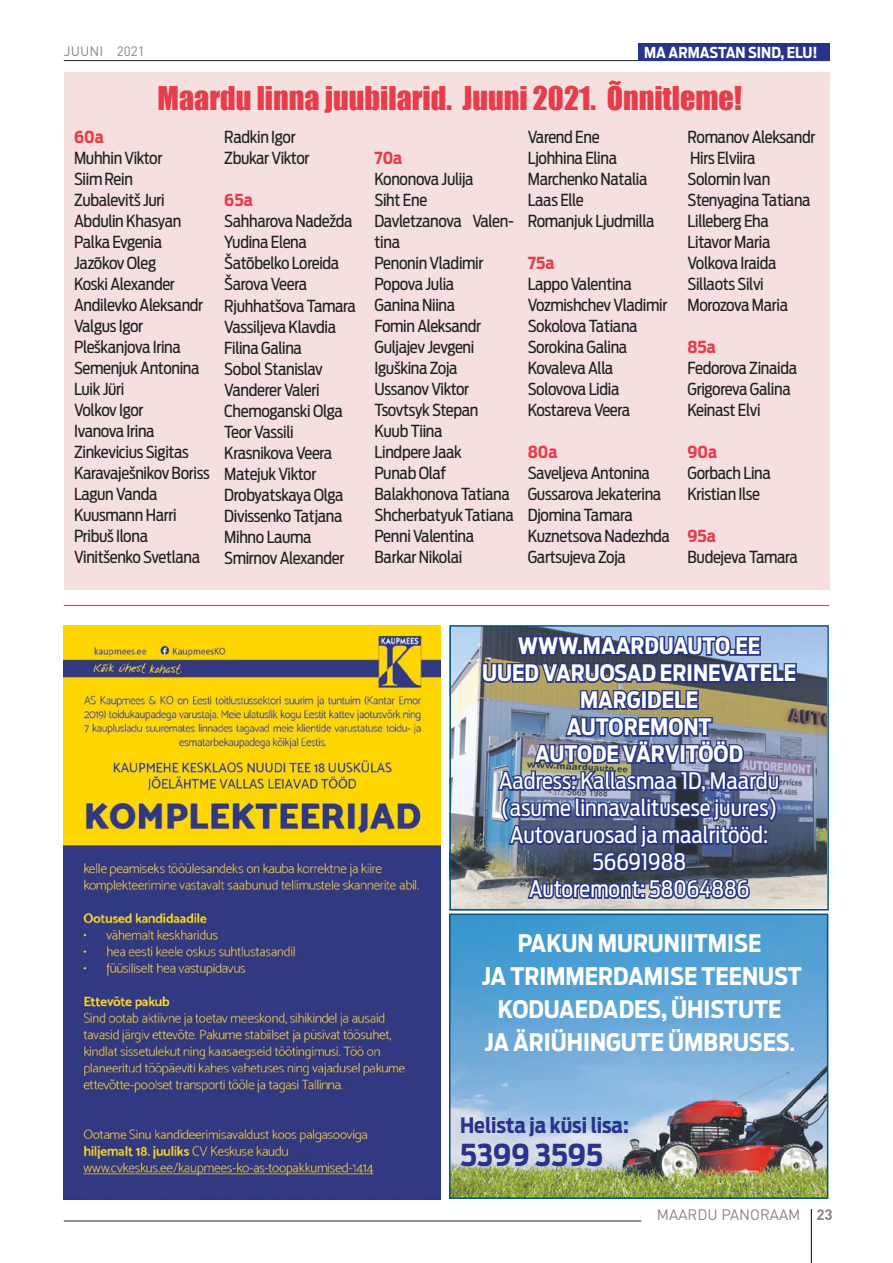
<style>
.page{position:relative;width:893px;height:1263px;background:#fff}
.page>*{position:absolute;margin:0;border:0;box-sizing:border-box;transform-origin:0 0}
.t1{font:30px "Impact";color:#e73c49}
.t2{font:700 30px "Ford Antenna Cond";color:#28348b}
.t3{font:700 24px/33px "Ford Antenna Cond";color:#fff;text-align:center}
.t4{font:22.5px/27px "Ford Antenna Cond";color:#fff;text-align:center}
.t5{font:700 22.5px/27px "Ford Antenna Cond";color:#fff;text-align:center}
.t6{font:700 21px "Ford Antenna Cond";color:#28348b}
.t7{font:16.5px/21px "Ford Antenna Cond";letter-spacing:-.02em;color:#212121}
.t8{font:700 16.5px "Ford Antenna Cond";color:#e73c49}
.t9{font:700 15px "Ford Antenna Cond";color:#fff}
.t10{font:15px "DIN Pro";color:#878787}
.t11{font:13.5px "DIN Pro";letter-spacing:.01em;color:#878787}
.s1{font-size:19.5px}
.s2{font-weight:700}
</style>
<div class="page">
<hr style="left:64px;top:1221px;width:577px;height:1px;background:#212121">
<hr style="left:811px;top:1209px;width:1px;height:54px;background:#000">
<hr style="left:64px;top:60px;width:765px;height:1px;background:#212121">
<div style="left:638px;top:44px;width:191px;height:17px;background:#28348b"></div>
<hr style="left:64px;top:605px;width:765px;height:1px;background:#e73c49">
<div style="left:64px;top:72px;width:765px;height:518px;background:#f6dfdf"></div>
<img style="left:64px;top:626px;width:376px;height:573px">
<img style="left:452px;top:916px;width:373px;height:280px">
<div style="left:449px;top:913px;width:379px;height:286px;border:2px solid #005384"></div>
<img style="left:452px;top:628px;width:374px;height:279px">
<div style="left:449px;top:625px;width:380px;height:285px;border:2px solid #005384"></div>
<img style="left:480px;top:625px;width:318px;height:276px">
<p class="t11" style="left:64px;top:42px;width:83px">JUUNI 2021</p>
<p class="t9" style="left:644px;top:39px;width:175px">MA ARMASTAN SIND, ELU!</p>
<h1 class="t1" style="left:158px;top:75px;width:586px">Maardu linna juubilarid. Juuni 2021. Õnnitleme!</h1>
<p class="t7" style="left:687px;top:124px;width:130px">Romanov Aleksandr<br>Hirs Elviira<br>Solomin Ivan<br>Stenyagina Tatiana<br>Lilleberg Eha<br>Litavor Maria<br>Volkova Iraida<br>Sillaots Silvi<br>Morozova Maria</p>
<p class="t8" style="left:687px;top:332px;width:30px">85a</p>
<p class="t7" style="left:687px;top:355px;width:111px">Fedorova Zinaida<br>Grigoreva Galina<br>Keinast Elvi</p>
<p class="t8" style="left:687px;top:437px;width:31px">90a</p>
<p class="t7" style="left:687px;top:460px;width:85px">Gorbach Lina<br>Kristian Ilse</p>
<p class="t8" style="left:687px;top:521px;width:30px">95a</p>
<p class="t7" style="left:687px;top:544px;width:112px">Budejeva Tamara</p>
<p class="t7" style="left:528px;top:124px;width:128px">Varend Ene<br>Ljohhina Elina<br>Marchenko Natalia<br>Laas Elle<br>Romanjuk Ljudmilla</p>
<p class="t8" style="left:528px;top:248px;width:28px">75a</p>
<p class="t7" style="left:528px;top:272px;width:141px">Lappo Valentina<br>Vozmishchev Vladimir<br>Sokolova Tatiana<br>Sorokina Galina<br>Kovaleva Alla<br>Solovova Lidia<br>Kostareva Veera</p>
<p class="t8" style="left:528px;top:437px;width:31px">80a</p>
<p class="t7" style="left:528px;top:461px;width:144px">Saveljeva Antonina<br>Gussarova Jekaterina<br>Djomina Tamara<br>Kuznetsova Nadezhda<br>Gartsujeva Zoja</p>
<p class="t8" style="left:74px;top:122px;width:31px">60a</p>
<p class="t7" style="left:74px;top:145px;width:137px">Muhhin Viktor<br>Siim Rein<br>Zubalevitš Juri<br>Abdulin Khasyan<br>Palka Evgenia<br>Jazõkov Oleg<br>Koski Alexander<br>Andilevko Aleksandr<br>Valgus Igor<br>Pleškanjova Irina<br>Semenjuk Antonina<br>Luik Jüri<br>Volkov Igor<br>Ivanova Irina<br>Zinkevicius Sigitas<br>Karavaješnikov Boriss<br>Lagun Vanda<br>Kuusmann Harri<br>Pribuš Ilona<br>Vinitšenko Svetlana</p>
<p class="t7" style="left:224px;top:125px;width:87px">Radkin Igor<br>Zbukar Viktor</p>
<p class="t8" style="left:224px;top:186px;width:30px">65a</p>
<p class="t7" style="left:224px;top:209px;width:133px">Sahharova Nadežda<br>Yudina Elena<br>Šatõbelko Loreida<br>Šarova Veera<br>Rjuhhatšova Tamara<br>Vassiljeva Klavdia<br>Filina Galina<br>Sobol Stanislav<br>Vanderer Valeri<br>Chemoganski Olga<br>Teor Vassili<br>Krasnikova Veera<br>Matejuk Viktor<br>Drobyatskaya Olga<br>Divissenko Tatjana<br>Mihno Lauma<br>Smirnov Alexander</p>
<p class="t8" style="left:375px;top:143px;width:29px">70a</p>
<p class="t7" style="left:375px;top:166px;width:141px">Kononova Julija<br>Siht Ene<br>Davletzanova Valen&shy;tina<br>Penonin Vladimir<br>Popova Julia<br>Ganina Niina<br>Fomin Aleksandr<br>Guljajev Jevgeni<br>Iguškina Zoja<br>Ussanov Viktor<br>Tsovtsyk Stepan<br>Kuub Tiina<br>Lindpere Jaak<br>Punab Olaf<br>Balakhonova Tatiana<br>Shcherbatyuk Tatiana<br>Penni Valentina<br>Barkar Nikolai</p>
<h3 class="t5" style="left:482px;top:630px;width:316px">WWW.MAARDUAUTO.EE<br>UUED VARUOSAD ERINEVATELE<br>MARGIDELE<br>AUTOREMONT<br>AUTODE VÄRVITÖÖD</h3>
<h3 class="t4" style="left:499px;top:765px;width:282px">Aadress: Kallasmaa 1D, Maardu (аsume linnavalitusese juures)<br>Autovaruosad ja maalritööd:<br>56691988<br>Autoremont: 58064886</h3>
<h2 class="t3" style="left:482px;top:924px;width:321px">PAKUN MURUNIITMISE<br>JA TRIMMERDAMISE TEENUST<br>KODUAEDADES, ÜHISTUTE<br>JA ÄRIÜHINGUTE ÜMBRUSES<span class="s1">.</span></h2>
<p class="t6" style="left:460px;top:1106px;width:170px">Helista ja küsi lisa:</p>
<h1 class="t2" style="left:460px;top:1128px;width:145px">5399 3595</h1>
<p class="t10" style="left:657px;top:1205px;width:177px">MAARDU PANORAAM <span class="s2">23</span></p>
</div>
